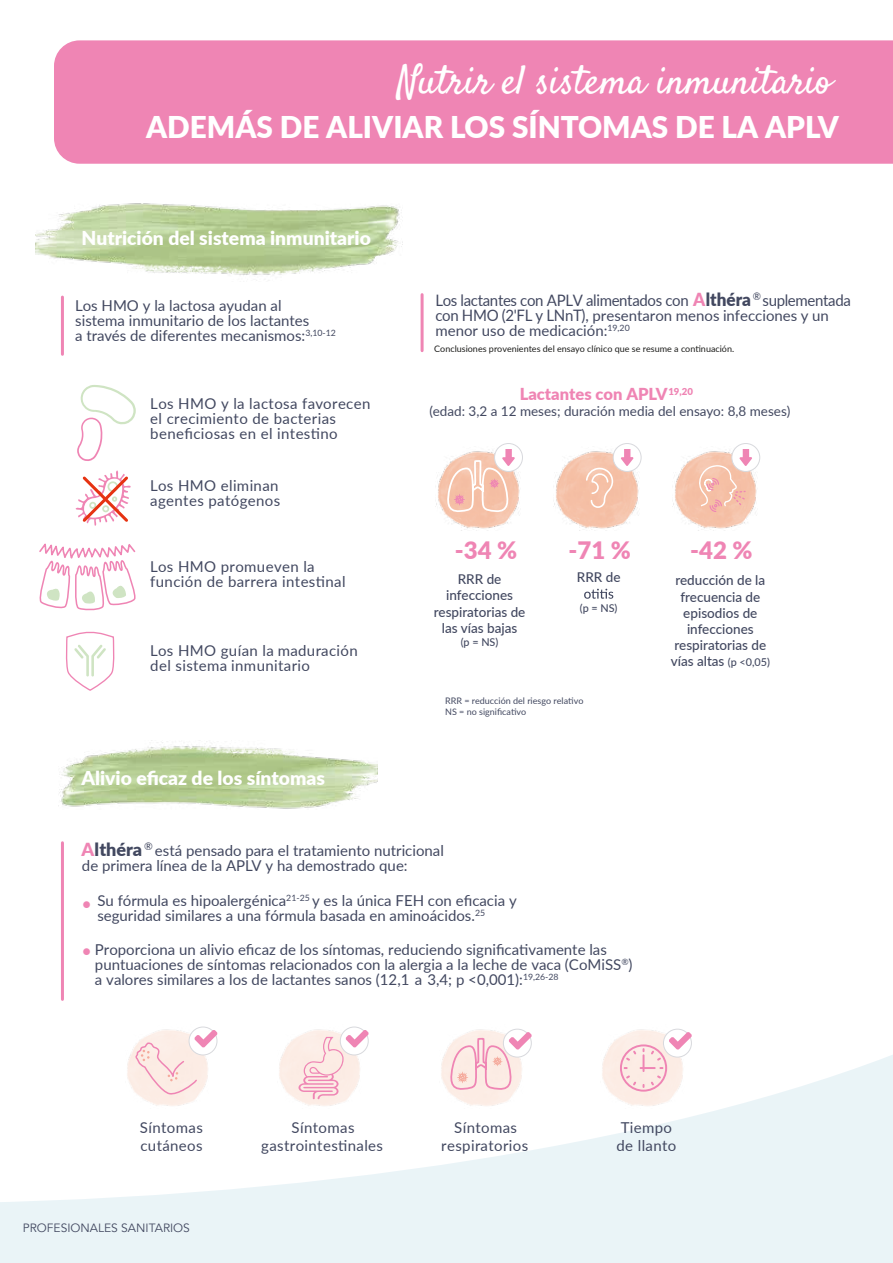
<style>
.page{position:relative;width:893px;height:1263px;background:#fff}
.page>*{position:absolute;margin:0;border:0;box-sizing:border-box;transform-origin:0 0}
.t1{font:40.5px "Satisfy";letter-spacing:-.01em;color:#fff}
.t2{font:900 30px "Lato";color:#fff}
.t3{font:900 24px "Lato";color:#ef85b4}
.t4{font:900 19.05px "Lato";color:#fff}
.t5{font:900 18px "Lato";color:#424860}
.t6{font:900 18px "Lato";color:#424860;scale:.95 1}
.t7{font:18px "Lato";color:#ef85b4}
.t8{font:900 16.5px "Lato";color:#ef85b4}
.t9{font:15.75px "Lato";letter-spacing:-.02em;color:#424860;scale:.95 1}
.t10{font:15px/15px "Lato";color:#424860}
.t11{font:15px/15px "Lato";letter-spacing:.025em;color:#424860}
.t12{font:500 13.5px/16.2px "Lato";color:#424860;text-align:center}
.t13{font:13.5px "Lato";color:#424860}
.t14{font:12px "Avenir";color:#424860}
.t15{font:500 10.8px "Lato";color:#424860}
.t16{font:9px "Lato";color:#1d1d1b}
.t17{font:9px/10.8px "Lato";color:#424860}
.s1{color:#ef85b4}
.s2{color:#fff}
.s3{font-size:15.75px}
.s4{font-size:10.8px}
</style>
<div class="page">
<svg style="left:0;top:1055px;width:893px;height:208px;fill:#eaf4f7"></svg>
<img style="left:58px;top:741px;width:320px;height:68px">
<img style="left:36px;top:203px;width:366px;height:72px">
<div style="left:54px;top:40px;width:839px;height:124px;background:#ef85b4"></div>
<hr style="left:61px;top:297px;width:3px;height:57px;background:#ef85b4">
<svg style="left:39px;top:543px;width:97px;height:68px"></svg>
<svg style="left:77px;top:385px;width:59px;height:76px"></svg>
<svg style="left:75px;top:470px;width:56px;height:56px"></svg>
<svg style="left:65px;top:631px;width:50px;height:60px"></svg>
<hr style="left:61px;top:843px;width:3px;height:156px;background:#ef85b4">
<img style="left:440px;top:1028px;width:83px;height:80px">
<svg style="left:503px;top:1029px;width:28px;height:28px"></svg>
<div style="left:503px;top:1029px;width:29px;height:28px;border:1px solid #d8d9dd;border-radius:50%"></div>
<svg style="left:448px;top:1032px;width:84px;height:155px"></svg>
<img style="left:126px;top:1028px;width:83px;height:80px">
<svg style="left:189px;top:1027px;width:28px;height:28px"></svg>
<div style="left:189px;top:1026px;width:28px;height:29px;border:1px solid #d8d9dd;border-radius:50%"></div>
<svg style="left:135px;top:1030px;width:83px;height:67px"></svg>
<img style="left:278px;top:1028px;width:83px;height:80px">
<svg style="left:340px;top:1027px;width:28px;height:28px"></svg>
<div style="left:340px;top:1026px;width:29px;height:29px;border:1px solid #d8d9dd;border-radius:50%"></div>
<svg style="left:298px;top:1030px;width:71px;height:69px"></svg>
<img style="left:601px;top:1028px;width:83px;height:80px">
<svg style="left:663px;top:1029px;width:28px;height:28px"></svg>
<div style="left:663px;top:1029px;width:29px;height:28px;border:1px solid #d8d9dd;border-radius:50%"></div>
<svg style="left:620px;top:1032px;width:72px;height:60px"></svg>
<hr style="left:421px;top:295px;width:3px;height:56px;background:#ef85b4">
<img style="left:435px;top:447px;width:86px;height:68px">
<div style="left:494px;top:443px;width:28px;height:28px;background:#fff;border-radius:50%"></div>
<div style="left:494px;top:443px;width:29px;height:29px;border:1px solid #d8d9dd;border-radius:50%"></div>
<svg style="left:445px;top:449px;width:70px;height:82px"></svg>
<img style="left:554px;top:447px;width:86px;height:83px">
<div style="left:613px;top:443px;width:28px;height:28px;background:#fff;border-radius:50%"></div>
<div style="left:613px;top:443px;width:29px;height:29px;border:1px solid #d8d9dd;border-radius:50%"></div>
<svg style="left:621px;top:449px;width:13px;height:17px"></svg>
<svg style="left:584px;top:589px;width:29px;height:10px"></svg>
<svg style="left:586px;top:467px;width:27px;height:41px"></svg>
<img style="left:672px;top:447px;width:87px;height:82px">
<div style="left:732px;top:443px;width:28px;height:28px;background:#fff;border-radius:50%"></div>
<div style="left:731px;top:443px;width:29px;height:29px;border:1px solid #d8d9dd;border-radius:50%"></div>
<svg style="left:697px;top:449px;width:55px;height:63px;background:#f5c8b8"></svg>
<h1 class="t1" style="left:397px;top:56px;width:436px">Nutrir el sistema inmunitario</h1>
<h2 class="t2" style="left:146px;top:105px;width:694px">ADEMÁS DE ALIVIAR LOS SÍNTOMAS DE LA APLV</h2>
<p class="t4" style="left:81px;top:224px;width:291px">Nutrición del sistema inmunitario</p>
<p class="t10" style="left:75px;top:298px;width:262px">Los HMO y la lactosa ayudan al<br>sistema inmunitario de los lactantes<br>a través de diferentes mecanismos:<sup>3,10-12</sup></p>
<p class="t11" style="left:150px;top:396px;width:222px">Los HMO y la lactosa favorecen el crecimiento de bacterias beneficiosas en el intestino</p>
<p class="t11" style="left:150px;top:477px;width:131px">Los HMO eliminan agentes patógenos</p>
<p class="t11" style="left:150px;top:559px;width:197px">Los HMO promueven la función de barrera intestinal</p>
<p class="t11" style="left:150px;top:642px;width:209px">Los HMO guían la maduración del sistema inmunitario</p>
<p class="t4" style="left:81px;top:763px;width:245px">Alivio eficaz de los síntomas</p>
<p class="t6" style="left:693px;top:286px;width:73px"><span class="s1">A</span>lthéra <sup>®</sup></p>
<p class="t9" style="left:435px;top:289px;width:320px">Los lactantes con APLV alimentados con <span class="s2">Althéra</span></p>
<p class="t9" style="left:762px;top:289px;width:95px">suplementada</p>
<p class="t10" style="left:435px;top:308px;width:395px"><span class="s3">con HMO (2'FL y LNnT)</span>, presentaron menos infecciones y un menor uso de medicación:<sup>19,20</sup></p>
<p class="t16" style="left:434px;top:342px;width:301px">Conclusiones provenientes del ensayo clínico que se resume a continuación.</p>
<p class="t8" style="left:520px;top:382px;width:175px">Lactantes con APLV<sup>19,20</sup></p>
<p class="t13" style="left:429px;top:402px;width:363px">(edad: 3,2 a 12 meses; duración media del ensayo: 8,8 meses)</p>
<h3 class="t3" style="left:455px;top:532px;width:64px">-34 %</h3>
<p class="t12" style="left:434px;top:571px;width:93px">RRR de infecciones respiratorias de las vías bajas</p>
<p class="t15" style="left:461px;top:634px;width:39px">(p = NS)</p>
<h3 class="t3" style="left:569px;top:532px;width:64px">-71 %</h3>
<p class="t12" style="left:577px;top:569px;width:45px">RRR de</p>
<p class="t15" style="left:580px;top:600px;width:39px">(p = NS)</p>
<p class="t17" style="left:445px;top:695px;width:140px">RRR = reducción del riesgo relativo<br>NS = no significativo</p>
<h3 class="t3" style="left:690px;top:532px;width:64px">-42 %</h3>
<p class="t12" style="left:671px;top:572px;width:101px">reducción de la frecuencia de episodios de infecciones respiratorias de vías altas <span class="s4">(p &lt;0,05)</span></p>
<p class="t5" style="left:81px;top:835px;width:73px"><span class="s1">A</span>lthéra <sup>®</sup></p>
<p class="t10" style="left:82px;top:842px;width:363px;text-indent:73px">está pensado para el tratamiento nutricional de primera línea de la APLV y ha demostrado que:</p>
<p class="t10" style="left:97px;top:892px;width:421px">Su fórmula es hipoalergénica<sup>21-25</sup> y es la única FEH con eficacia y seguridad similares a una fórmula basada en aminoácidos.<sup>25</sup></p>
<p class="t10" style="left:95px;top:942px;width:539px">Proporciona un alivio eficaz de los síntomas, reduciendo significativamente las puntuaciones de síntomas relacionados con la alergia a la leche de vaca (CoMiSS<sup>®</sup>) a valores similares a los de lactantes sanos (12,1 a 3,4; p &lt;0,001):<sup>19,26-28</sup></p>
<p class="t7" style="left:81px;top:890px;width:12px">•</p>
<p class="t7" style="left:81px;top:937px;width:12px">•</p>
<p class="t11" style="left:140px;top:1118px;width:64px;line-height:18px">Síntomas cutáneos</p>
<p class="t11" style="left:261px;top:1118px;width:123px;line-height:18px;text-align:center">Síntomas gastrointestinales</p>
<p class="t11" style="left:616px;top:1118px;width:61px;line-height:18px">Tiempo de llanto</p>
<p class="t11" style="left:441px;top:1118px;width:88px;line-height:18px;text-align:center">Síntomas respiratorios</p>
<p class="t14" style="left:23px;top:1220px;width:169px">PROFESIONALES SANITARIOS</p>
</div>
